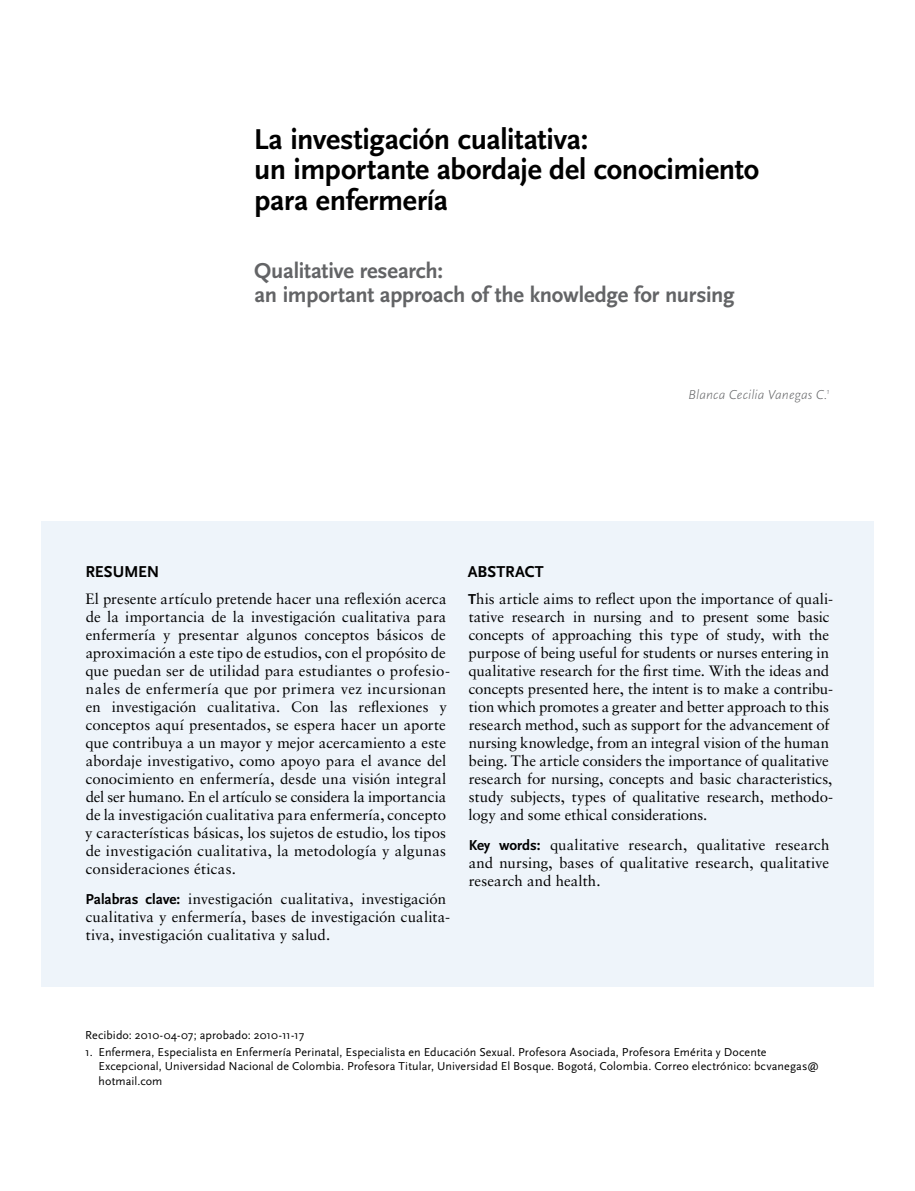
<style>
.page{position:relative;width:915px;height:1191px;background:#fff}
.page>*{position:absolute;margin:0;border:0;box-sizing:border-box;transform-origin:0 0}
.t1{font:30px/30px "Scala Sans Bold LF";letter-spacing:-.01em;color:#000}
.t2{font:22.5px/24px "Scala Sans Bold LF";letter-spacing:-.01em;color:#636466}
.t3{font:16.5px "Scala Sans Bold LF";letter-spacing:-.005em;color:#000}
.t4{font:15px/18px "Sabon LT Std";color:#000}
.t5{font:italic 300 13.5px "Scala Sans";letter-spacing:.01em;color:#636466}
.t6{font:12px/14.4px "Scala Sans";letter-spacing:.01em;color:#000}
.s1{font-family:"Scala Sans Bold LF"}
</style>
<div class="page">
<div style="left:41px;top:521px;width:832px;height:465px;background:#eef4fa"></div>
<h1 class="t1" style="left:253px;top:125px;width:507px">La investigación cualitativa:<br>un importante abordaje del conocimiento para enfermería</h1>
<h2 class="t2" style="left:254px;top:259px;width:482px">Qualitative research:<br>an important approach of the knowledge for nursing</h2>
<p class="t5" style="left:688px;top:387px;width:143px">Blanca Cecilia Vanegas C.<sup>1</sup></p>
<p class="t3" style="left:85px;top:563px;width:76px">RESUMEN</p>
<p class="t4" style="left:85px;top:589px;width:366px">El presente artículo pretende hacer una reflexión acerca de la importancia de la investigación cualitativa para enfermería y presentar algunos conceptos básicos de aproximación a este tipo de estudios, con el propósito de que puedan ser de utilidad para estudiantes o profesio&shy;nales de enfermería que por primera vez incursionan en investigación cualitativa. Con las reflexiones y conceptos aquí presentados, se espera hacer un aporte que contribuya a un mayor y mejor acercamiento a este abordaje investigativo, como apoyo para el avance del conocimiento en enfermería, desde una visión integral del ser humano. En el artículo se considera la importancia de la investigación cualitativa para enfermería, concepto y características básicas, los sujetos de estudio, los tipos de investigación cualitativa, la metodología y algunas consideraciones éticas.</p>
<p class="t4" style="left:85px;top:890px;width:366px"><span class="s1">Palabras clave:</span> investigación cualitativa, investigación cualitativa y enfermería, bases de investigación cualita&shy;tiva, investigación cualitativa y salud.</p>
<p class="t3" style="left:468px;top:563px;width:77px">ABSTRACT</p>
<p class="t4" style="left:468px;top:589px;width:366px"><span class="s1">T</span>his article aims to reflect upon the importance of quali&shy;tative research in nursing and to present some basic concepts of approaching this type of study, with the purpose of being useful for students or nurses entering in qualitative research for the first time. With the ideas and concepts presented here, the intent is to make a contribu&shy;tion which promotes a greater and better approach to this research method, such as support for the advancement of nursing knowledge, from an integral vision of the human being. The article considers the importance of qualitative research for nursing, concepts and basic characteristics, study subjects, types of qualitative research, methodo&shy;logy and some ethical considerations.</p>
<p class="t4" style="left:468px;top:836px;width:362px;text-align:justify"><span class="s1">Key words:</span> qualitative research, qualitative research and nursing, bases of qualitative research, qualitative research and health.</p>
<p class="t6" style="left:85px;top:1028px;width:220px">Recibido: 2010-04-07; aprobado: 2010-11-17</p>
<p class="t6" style="left:99px;top:1045px;width:721px;text-indent:-14px">1. Enfermera, Especialista en Enfermería Perinatal, Especialista en Educación Sexual. Profesora Asociada, Profesora Emérita y Docente<br>Excepcional, Universidad Nacional de Colombia. Profesora Titular, Universidad El Bosque. Bogotá, Colombia. Correo electrónico: bcvanegas@ hotmail.com</p>
</div>
